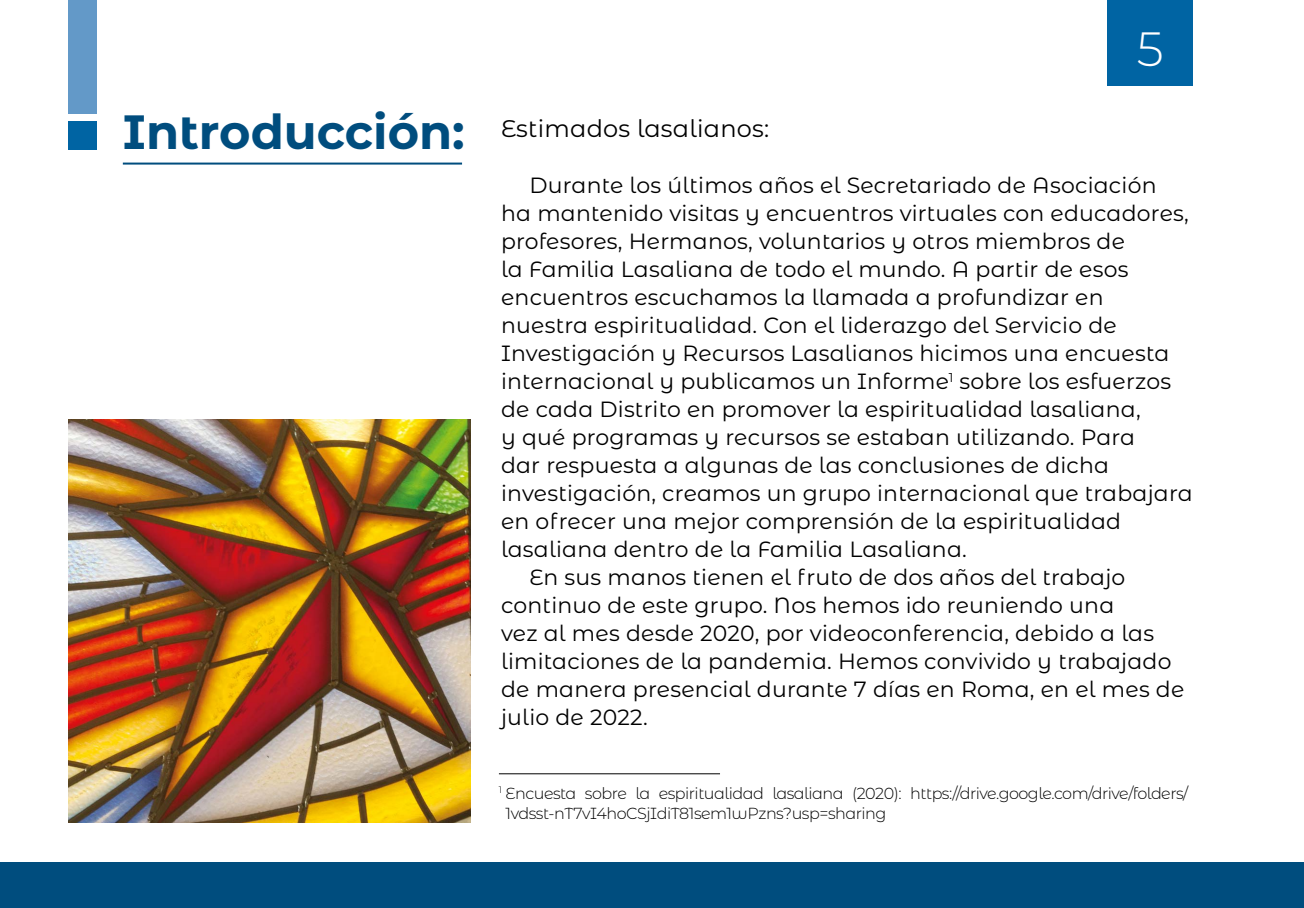
<style>
.page{position:relative;width:1304px;height:908px;background:#fff}
.page>*{position:absolute;margin:0;border:0;box-sizing:border-box;transform-origin:0 0}
.t1{font:300 48px "Montserrat Alternates";color:#fff}
.t2{font:24px "Montserrat Alternates";letter-spacing:.01em;color:#000}
.t3{font:22px "Montserrat Alternates";letter-spacing:.01em;color:#000}
.t4{font:300 16px/20px "Montserrat Alternates";letter-spacing:-.03em;color:#000}
.s1{font-weight:700;font-size:48px;color:#004d7e}
.s2{font-family:"Montserrat"}
</style>
<div class="page">
<div style="left:1108px;top:0;width:85px;height:85px;background:#0064a3"></div>
<div style="left:0;top:862px;width:1304px;height:45px;background:#004d7e"></div>
<div style="left:68px;top:0;width:28px;height:113px;background:#6399c8"></div>
<div style="left:68px;top:121px;width:28px;height:28px;background:#0064a3"></div>
<hr style="left:123px;top:162px;width:339px;height:2px;background:#004d7e">
<img style="left:68px;top:420px;width:403px;height:402px">
<hr style="left:499px;top:773px;width:221px;height:1px;background:#000">
<h1 class="t1" style="left:1137px;top:16px;width:28px">5</h1>
<p class="t2" style="left:123px;top:112px;width:648px"><span class="s1">Introducción:</span> Estimados lasalianos:</p>
<p class="t3" style="left:529px;top:170px;width:629px">Durante los últimos años el Secretariado de Asociación</p>
<p class="t3" style="left:501px;top:198px;width:689px">ha mantenido visitas y encuentros virtuales con educadores,</p>
<p class="t3" style="left:501px;top:226px;width:625px">profesores, Hermanos, voluntarios y otros miembros de</p>
<p class="t3" style="left:501px;top:254px;width:629px">la Familia Lasaliana de todo el mundo. A partir de esos</p>
<p class="t3" style="left:501px;top:282px;width:604px">encuentros escuchamos la llamada a profundi<span class="s2">z</span>ar en</p>
<p class="t3" style="left:501px;top:310px;width:617px">nuestra espiritualidad. Con el lidera<span class="s2">z</span>go del Servicio de</p>
<p class="t3" style="left:501px;top:338px;width:670px">Investigación y Recursos Lasalianos hicimos una encuesta</p>
<p class="t3" style="left:501px;top:366px;width:672px">internacional y publicamos un Informe<sup>1</sup> sobre los esfuer<span class="s2">z</span>os</p>
<p class="t3" style="left:501px;top:394px;width:641px">de cada Distrito en promover la espiritualidad lasaliana,</p>
<p class="t3" style="left:501px;top:422px;width:636px">y qué programas y recursos se estaban utili<span class="s2">z</span>ando. Para</p>
<p class="t3" style="left:501px;top:450px;width:610px">dar respuesta a algunas de las conclusiones de dicha</p>
<p class="t3" style="left:501px;top:478px;width:693px">investigación, creamos un grupo internacional que trabajara</p>
<p class="t3" style="left:501px;top:506px;width:621px">en ofrecer una mejor comprensión de la espiritualidad</p>
<p class="t3" style="left:501px;top:534px;width:467px">lasaliana dentro de la Familia Lasaliana.</p>
<p class="t3" style="left:529px;top:562px;width:597px">En sus manos tienen el fruto de dos años del trabajo</p>
<p class="t3" style="left:501px;top:590px;width:615px">continuo de este grupo. Nos hemos ido reuniendo una</p>
<p class="t3" style="left:501px;top:618px;width:655px">ve<span class="s2">z</span> al mes desde 2020, por videoconferencia, debido a las</p>
<p class="t3" style="left:501px;top:646px;width:672px">limitaciones de la pandemia. Hemos convivido y trabajado</p>
<p class="t3" style="left:501px;top:674px;width:685px">de manera presencial durante 7 días en Roma, en el mes de</p>
<p class="t3" style="left:501px;top:702px;width:148px">julio de 2022.</p>
<p class="t4" style="left:506px;top:782px;width:684px;text-indent:-7px"><sup>1</sup> Encuesta sobre la espiritualidad lasaliana (2020): https://drive.google.com/drive/folders/<br>1vdsst-nT7vI4hoCSjIdiT81sem1wP<span class="s2">z</span>ns?usp=sharing</p>
</div>
